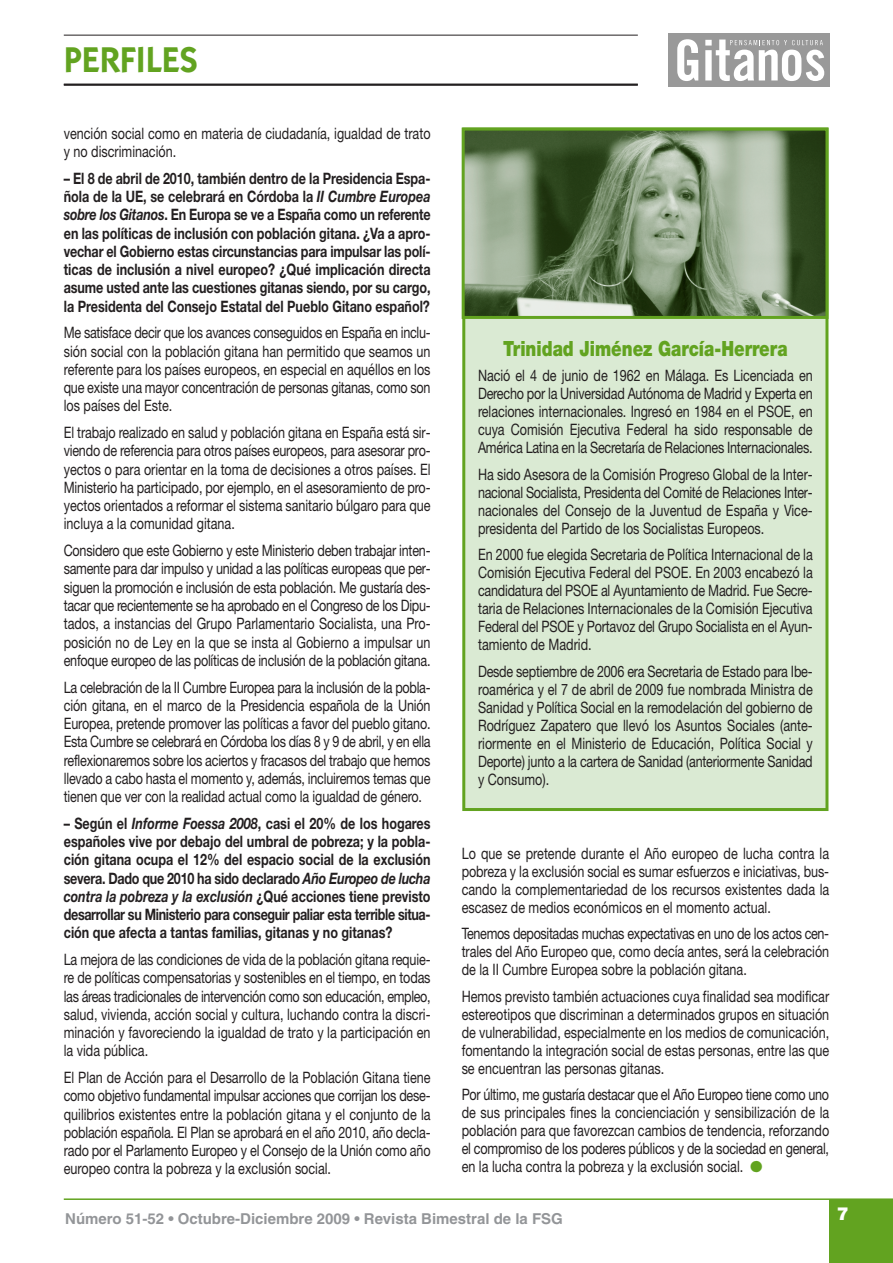
<style>
.page{position:relative;width:893px;height:1263px;background:#fff}
.page>*{position:absolute;margin:0;border:0;box-sizing:border-box;transform-origin:0 0}
.t1{font:600 36px "Itc Kabel";color:#62a320}
.t2{font:900 21px "Helvetica Neue";color:#62a320;scale:.8 1}
.t3{font:900 18px "Helvetica Neue";color:#fff}
.t4{font:15.75px/18.3px "Helvetica Neue";color:#231f20;text-align:justify;scale:.8 1}
.t5{font:700 15.75px/18.3px "Helvetica Neue";color:#231f20;text-align:justify;scale:.8 1}
.t6{font:700 15px "Helvetica";color:#939598}
.s1{font-style:italic}
.s2{color:#62a320}
</style>
<div class="page">
<hr style="left:64px;top:35px;width:574px;height:1px;background:#231f20">
<hr style="left:64px;top:1198px;width:829px;height:2px;background:#62a320">
<div style="left:829px;top:1199px;width:64px;height:64px;background:#62a320"></div>
<hr style="left:64px;top:84px;width:574px;height:2px;background:#231f20">
<div style="left:668px;top:33px;width:161px;height:54px;background:#999"></div>
<svg style="left:677px;top:39px;width:21px;height:42px"></svg>
<svg style="left:705px;top:40px;width:119px;height:41px"></svg>
<div style="left:465px;top:131px;width:360px;height:677px;background:#daead3"></div>
<div style="left:462px;top:128px;width:366px;height:683px;border:3px solid #62a320"></div>
<img style="left:466px;top:132px;width:358px;height:183px">
<div style="left:462px;top:128px;width:366px;height:191px;border:3px solid #62a320"></div>
<h1 class="t1" style="left:64px;top:48px;width:135px">PERFILES</h1>
<p class="t4" style="left:64px;top:126px;width:460px">vención social como en materia de ciudadanía, igualdad de trato y no discriminación.</p>
<p class="t5" style="left:64px;top:170px;width:460px">– El 8 de abril de 2010, también dentro de la Presidencia Espa&shy;ñola de la UE, se celebrará en Córdoba la <span class="s1">II Cumbre Europea sobre los Gitanos</span>. En Europa se ve a España como un referente en las políticas de inclusión con población gitana. ¿Va a apro&shy;vechar el Gobierno estas circunstancias para impulsar las polí&shy;ticas de inclusión a nivel europeo? ¿Qué implicación directa asume usted ante las cuestiones gitanas siendo, por su cargo, la Presidenta del Consejo Estatal del Pueblo Gitano español?</p>
<p class="t4" style="left:64px;top:325px;width:460px">Me satisface decir que los avances conseguidos en España en inclu&shy;sión social con la población gitana han permitido que seamos un referente para los países europeos, en especial en aquéllos en los que existe una mayor concentración de personas gitanas, como son los países del Este.</p>
<p class="t4" style="left:64px;top:425px;width:460px">El trabajo realizado en salud y población gitana en España está sir&shy;viendo de referencia para otros países europeos, para asesorar pro&shy;yectos o para orientar en la toma de decisiones a otros países. El Ministerio ha participado, por ejemplo, en el asesoramiento de pro&shy;yectos orientados a reformar el sistema sanitario búlgaro para que incluya a la comunidad gitana.</p>
<p class="t4" style="left:64px;top:543px;width:460px">Considero que este Gobierno y este Ministerio deben trabajar inten&shy;samente para dar impulso y unidad a las políticas europeas que per&shy;siguen la promoción e inclusión de esta población. Me gustaría des&shy;tacar que recientemente se ha aprobado en el Congreso de los Dipu&shy;tados, a instancias del Grupo Parlamentario Socialista, una Pro&shy;posición no de Ley en la que se insta al Gobierno a impulsar un enfoque europeo de las políticas de inclusión de la población gitana.</p>
<p class="t4" style="left:64px;top:679px;width:460px">La celebración de la II Cumbre Europea para la inclusión de la pobla&shy;ción gitana, en el marco de la Presidencia española de la Unión Europea, pretende promover las políticas a favor del pueblo gitano.<br>Esta Cumbre se celebrará en Córdoba los días 8 y 9 de abril, y en ella reflexionaremos sobre los aciertos y fracasos del trabajo que hemos llevado a cabo hasta el momento y, además, incluiremos temas que tienen que ver con la realidad actual como la igualdad de género.</p>
<p class="t5" style="left:64px;top:815px;width:460px">– Según el <span class="s1">Informe Foessa 2008</span>, casi el 20% de los hogares españoles vive por debajo del umbral de pobreza; y la pobla&shy;ción gitana ocupa el 12% del espacio social de la exclusión severa. Dado que 2010 ha sido declarado <span class="s1">Año Europeo de lucha contra la pobreza y la exclusión</span> ¿Qué acciones tiene previsto desarrollar su Ministerio para conseguir paliar esta terrible situa&shy;ción que afecta a tantas familias, gitanas y no gitanas?</p>
<p class="t4" style="left:64px;top:952px;width:460px">La mejora de las condiciones de vida de la población gitana requie&shy;re de políticas compensatorias y sostenibles en el tiempo, en todas las áreas tradicionales de intervención como son educación, empleo, salud, vivienda, acción social y cultura, luchando contra la discri&shy;minación y favoreciendo la igualdad de trato y la participación en la vida pública.</p>
<p class="t4" style="left:64px;top:1070px;width:460px">El Plan de Acción para el Desarrollo de la Población Gitana tiene como objetivo fundamental impulsar acciones que corrijan los dese&shy;quilibrios existentes entre la población gitana y el conjunto de la población española. El Plan se aprobará en el año 2010, año decla&shy;rado por el Parlamento Europeo y el Consejo de la Unión como año europeo contra la pobreza y la exclusión social.</p>
<h2 class="t2" style="left:503px;top:341px;width:357px">Trinidad Jiménez García-Herrera</h2>
<p class="t4" style="left:478px;top:368px;width:420px">Nació el 4 de junio de 1962 en Málaga. Es Licenciada en Derecho por la Universidad Autónoma de Madrid y Experta en relaciones internacionales. Ingresó en 1984 en el PSOE, en cuya Comisión Ejecutiva Federal ha sido responsable de América Latina en la Secretaría de Relaciones Internacionales.</p>
<p class="t4" style="left:478px;top:467px;width:420px">Ha sido Asesora de la Comisión Progreso Global de la Inter&shy;nacional Socialista, Presidenta del Comité de Relaciones Inter&shy;nacionales del Consejo de la Juventud de España y Vice&shy;presidenta del Partido de los Socialistas Europeos.</p>
<p class="t4" style="left:478px;top:547px;width:420px">En 2000 fue elegida Secretaria de Política Internacional de la Comisión Ejecutiva Federal del PSOE. En 2003 encabezó la candidatura del PSOE al Ayuntamiento de Madrid. Fue Secre&shy;taria de Relaciones Internacionales de la Comisión Ejecutiva Federal del PSOE y Portavoz del Grupo Socialista en el Ayun&shy;tamiento de Madrid.</p>
<p class="t4" style="left:478px;top:664px;width:420px">Desde septiembre de 2006 era Secretaria de Estado para Ibe&shy;roamérica y el 7 de abril de 2009 fue nombrada Ministra de Sanidad y Política Social en la remodelación del gobierno de Rodríguez Zapatero que llevó los Asuntos Sociales (ante&shy;riormente en el Ministerio de Educación, Política Social y Deporte) junto a la cartera de Sanidad (anteriormente Sanidad y Consumo).</p>
<p class="t4" style="left:462px;top:846px;width:461px">Lo que se pretende durante el Año europeo de lucha contra la pobreza y la exclusión social es sumar esfuerzos e iniciativas, bus&shy;cando la complementariedad de los recursos existentes dada la escasez de medios económicos en el momento actual.</p>
<p class="t4" style="left:462px;top:926px;width:461px">Tenemos depositadas muchas expectativas en uno de los actos cen&shy;trales del Año Europeo que, como decía antes, será la celebración de la II Cumbre Europea sobre la población gitana.</p>
<p class="t4" style="left:462px;top:989px;width:461px">Hemos previsto también actuaciones cuya finalidad sea modificar estereotipos que discriminan a determinados grupos en situación de vulnerabilidad, especialmente en los medios de comunicación, fomentando la integración social de estas personas, entre las que se encuentran las personas gitanas.</p>
<p class="t4" style="left:462px;top:1087px;width:461px">Por último, me gustaría destacar que el Año Europeo tiene como uno de sus principales fines la concienciación y sensibilización de la población para que favorezcan cambios de tendencia, reforzando el compromiso de los poderes públicos y de la sociedad en general, en la lucha contra la pobreza y la exclusión social. <span class="s2">●</span></p>
<p class="t6" style="left:65px;top:1213px;width:499px">Número 51-52 • Octubre-Diciembre 2009 • Revista Bimestral de la FSG</p>
<p class="t3" style="left:837px;top:1207px;width:14px">7</p>
</div>
